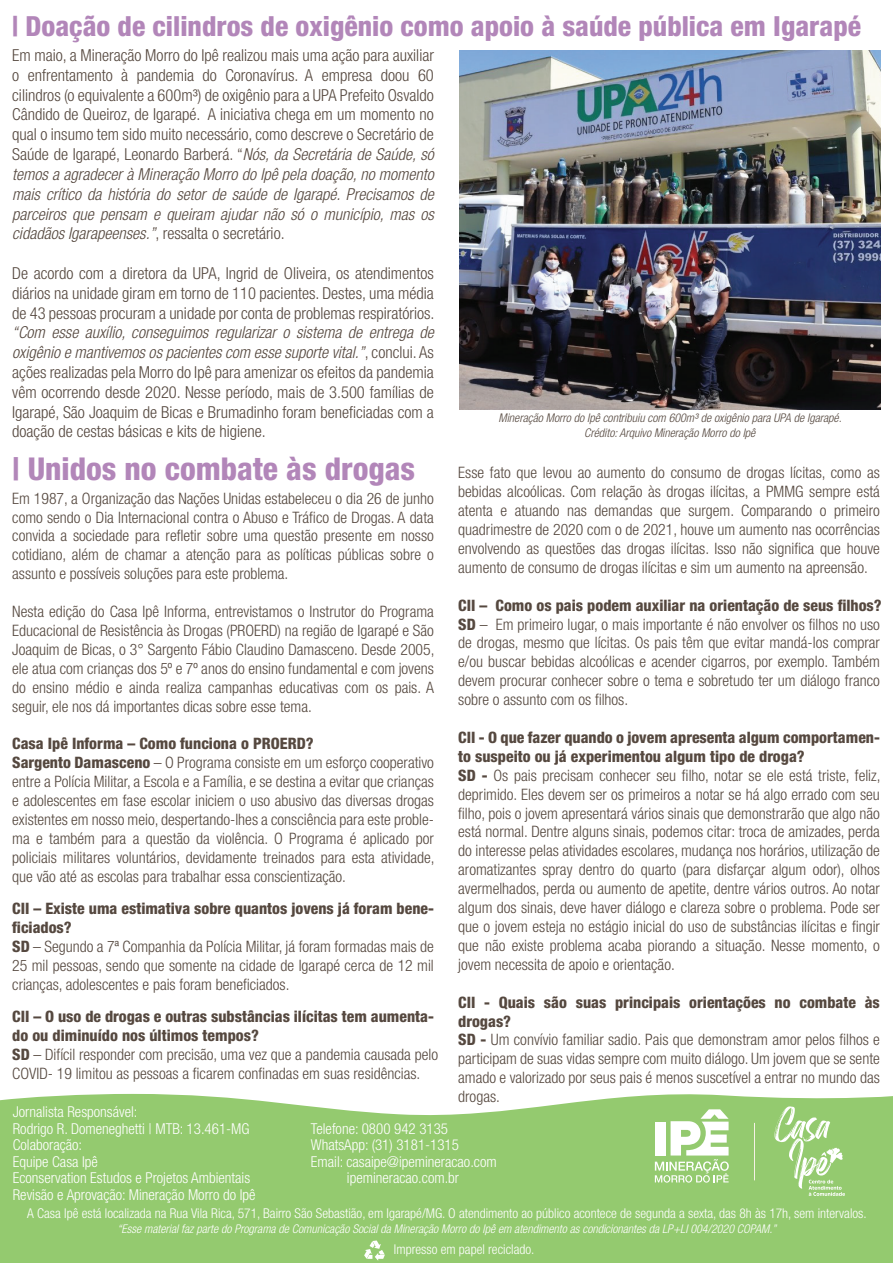
<style>
.page{position:relative;width:893px;height:1263px;background:#fff}
.page>*{position:absolute;margin:0;border:0;box-sizing:border-box;transform-origin:0 0}
.t1{font:800 condensed 31.5px "Helvetica Neue LT Std";color:#b286b9}
.t2{font:800 condensed 27.75px "Helvetica Neue LT Std";color:#b286b9}
.t3{font:300 condensed 16.5px/19.8px "Helvetica Neue LT Std";color:#55483f;text-align:justify}
.t4{font:300 condensed 15.75px/18.9px "Helvetica Neue LT Std";color:#55483f}
.t5{font:300 condensed 15px/16.5px "Helvetica Neue LT Std";color:#fff}
.t6{font:300 condensed 13.5px "Helvetica Neue LT Std";color:#fff}
.t7{font:italic 300 condensed 12px "Helvetica Neue LT Std";color:#fff}
.t8{font:italic 300 condensed 12px/14.4px "Helvetica Neue LT Std";color:#55483f;text-align:center}
.s1{font-style:italic}
.s2{font-weight:800}
</style>
<div class="page">
<div style="left:0;top:1093px;width:893px;height:170px;background:#94ca6f"></div>
<svg style="left:774px;top:1106px;width:71px;height:90px;background:#aad58d"></svg>
<hr style="left:754px;top:1123px;width:1px;height:57px;background:#f6f2e6">
<svg style="left:655px;top:1109px;width:74px;height:73px"></svg>
<svg style="left:364px;top:1240px;width:21px;height:21px"></svg>
<img style="left:459px;top:51px;width:421px;height:359px">
<h2 class="t2" style="left:12px;top:9px;width:850px">| Doação de cilindros de oxigênio como apoio à saúde pública em Igarapé</h2>
<p class="t3" style="left:12px;top:45px;width:423px">Em maio, a Mineração Morro do Ipê realizou mais uma ação para auxiliar o enfrentamento à pandemia do Coronavírus. A empresa doou 60 cilindros (o equivalente a 600m³) de oxigênio para a UPA Prefeito Osvaldo Cândido de Queiroz, de Igarapé. A iniciativa chega em um momento no qual o insumo tem sido muito necessário, como descreve o Secretário de Saúde de Igarapé, Leonardo Barberá. “<span class="s1">Nós, da Secretária de Saúde, só temos a agradecer à Mineração Morro do Ipê pela doação, no momento mais crítico da história do setor de saúde de Igarapé. Precisamos de parceiros que pensam e queiram ajudar não só o município, mas os cidadãos Igarapeenses.”</span>, ressalta o secretário.</p>
<p class="t3" style="left:12px;top:263px;width:424px">De acordo com a diretora da UPA, Ingrid de Oliveira, os atendimentos diários na unidade giram em torno de 110 pacientes. Destes, uma média de 43 pessoas procuram a unidade por conta de problemas respiratórios.</p>
<p class="t3" style="left:12px;top:322px;width:423px"><span class="s1">“Com esse auxílio, conseguimos regularizar o sistema de entrega de oxigênio e mantivemos os pacientes com esse suporte vital.”</span>, conclui. As ações realizadas pela Morro do Ipê para amenizar os efeitos da pandemia vêm ocorrendo desde 2020. Nesse período, mais de 3.500 famílias de Igarapé, São Joaquim de Bicas e Brumadinho foram beneficiadas com a doação de cestas básicas e kits de higiene.</p>
<p class="t8" style="left:498px;top:411px;width:344px">Mineração Morro do Ipê contribuiu com 600m³ de oxigênio para UPA de Igarapé.<br>Crédito: Arquivo Mineração Morro do Ipê</p>
<h1 class="t1" style="left:13px;top:449px;width:404px">| Unidos no combate às drogas</h1>
<p class="t4" style="left:12px;top:488px;width:423px;text-align:justify">Em 1987, a Organização das Nações Unidas estabeleceu o dia 26 de junho como sendo o Dia Internacional contra o Abuso e Tráfico de Drogas. A data convida a sociedade para refletir sobre uma questão presente em nosso cotidiano, além de chamar a atenção para as políticas públicas sobre o assunto e possíveis soluções para este problema.</p>
<p class="t4" style="left:12px;top:602px;width:424px;text-align:justify">Nesta edição do Casa Ipê Informa, entrevistamos o Instrutor do Programa Educacional de Resistência às Drogas (PROERD) na região de Igarapé e São Joaquim de Bicas, o 3° Sargento Fábio Claudino Damasceno. Desde 2005, ele atua com crianças dos 5º e 7º anos do ensino fundamental e com jovens do ensino médio e ainda realiza campanhas educativas com os pais. A seguir, ele nos dá importantes dicas sobre esse tema.</p>
<p class="t4" style="left:12px;top:734px;width:424px"><span class="s2">Casa Ipê Informa – Como funciona o PROERD?<br>Sargento Damasceno</span> – O Programa consiste em um esforço cooperativo entre a Polícia Militar, a Escola e a Família, e se destina a evitar que crianças e adolescentes em fase escolar iniciem o uso abusivo das diversas drogas existentes em nosso meio, despertando-lhes a consciência para este proble&shy;ma e também para a questão da violência. O Programa é aplicado por policiais militares voluntários, devidamente treinados para esta atividade, que vão até as escolas para trabalhar essa conscientização.</p>
<p class="t4" style="left:12px;top:899px;width:423px"><span class="s2">CII – Existe uma estimativa sobre quantos jovens já foram bene&shy;ficiados?<br>SD</span> – Segundo a 7ª Companhia da Polícia Militar, já foram formadas mais de 25 mil pessoas, sendo que somente na cidade de Igarapé cerca de 12 mil crianças, adolescentes e pais foram beneficiados.</p>
<p class="t4" style="left:12px;top:1007px;width:427px"><span class="s2">CII – O uso de drogas e outras substâncias ilícitas tem aumenta&shy;do ou diminuído nos últimos tempos?<br>SD</span> – Difícil responder com precisão, uma vez que a pandemia causada pelo COVID- 19 limitou as pessoas a ficarem confinadas em suas residências.</p>
<p class="t4" style="left:458px;top:463px;width:423px;text-align:justify">Esse fato que levou ao aumento do consumo de drogas lícitas, como as bebidas alcoólicas. Com relação às drogas ilícitas, a PMMG sempre está atenta e atuando nas demandas que surgem. Comparando o primeiro quadrimestre de 2020 com o de 2021, houve um aumento nas ocorrências envolvendo as questões das drogas ilícitas. Isso não significa que houve aumento de consumo de drogas ilícitas e sim um aumento na apreensão.</p>
<p class="t4" style="left:458px;top:595px;width:425px;text-align:justify"><span class="s2">CII – Como os pais podem auxiliar na orientação de seus filhos?<br>SD</span> – Em primeiro lugar, o mais importante é não envolver os filhos no uso de drogas, mesmo que lícitas. Os pais têm que evitar mandá-los comprar e/ou buscar bebidas alcoólicas e acender cigarros, por exemplo. Também devem procurar conhecer sobre o tema e sobretudo ter um diálogo franco sobre o assunto com os filhos.</p>
<p class="t4" style="left:458px;top:728px;width:424px"><span class="s2">CII - O que fazer quando o jovem apresenta algum comportamen&shy;to suspeito ou já experimentou algum tipo de droga?<br>SD -</span> Os pais precisam conhecer seu filho, notar se ele está triste, feliz, deprimido. Eles devem ser os primeiros a notar se há algo errado com seu filho, pois o jovem apresentará vários sinais que demonstrarão que algo não está normal. Dentre alguns sinais, podemos citar: troca de amizades, perda do interesse pelas atividades escolares, mudança nos horários, utilização de aromatizantes spray dentro do quarto (para disfarçar algum odor), olhos avermelhados, perda ou aumento de apetite, dentre vários outros. Ao notar algum dos sinais, deve haver diálogo e clareza sobre o problema. Pode ser que o jovem esteja no estágio inicial do uso de substâncias ilícitas e fingir que não existe problema acaba piorando a situação. Nesse momento, o jovem necessita de apoio e orientação.</p>
<p class="t4" style="left:458px;top:992px;width:423px"><span class="s2">CII - Quais são suas principais orientações no combate às drogas?<br>SD -</span> Um convívio familiar sadio. Pais que demonstram amor pelos filhos e participam de suas vidas sempre com muito diálogo. Um jovem que se sente amado e valorizado por seus pais é menos suscetível a entrar no mundo das drogas.</p>
<p class="t5" style="left:13px;top:1103px;width:244px">Jornalista Responsável:<br>Rodrigo R. Domeneghetti | MTB: 13.461-MG<br>Colaboração:<br>Equipe Casa Ipê<br>Econservation Estudos e Projetos Ambientais<br>Revisão e Aprovação: Mineração Morro do Ipê</p>
<p class="t5" style="left:311px;top:1120px;width:139px">Telefone: 0800 942 3135</p>
<p class="t5" style="left:311px;top:1136px;width:150px">WhatsApp: (31) 3181-1315</p>
<p class="t5" style="left:311px;top:1153px;width:187px">Email: casaipe@ipemineracao.com</p>
<p class="t5" style="left:347px;top:1169px;width:114px">ipemineracao.com.br</p>
<p class="t6" style="left:27px;top:1205px;width:841px">A Casa Ipê está localizada na Rua Vila Rica, 571, Bairro São Sebastião, em Igarapé/MG. O atendimento ao público acontece de segunda a sexta, das 8h às 17h, sem intervalos.</p>
<p class="t7" style="left:117px;top:1222px;width:661px">“Esse material faz parte do Programa de Comunicação Social da Mineração Morro do Ipê em atendimento as condicionantes da LP+LI 004/2020 COPAM.”</p>
<p class="t6" style="left:394px;top:1241px;width:142px">Impresso em papel reciclado.</p>
</div>
